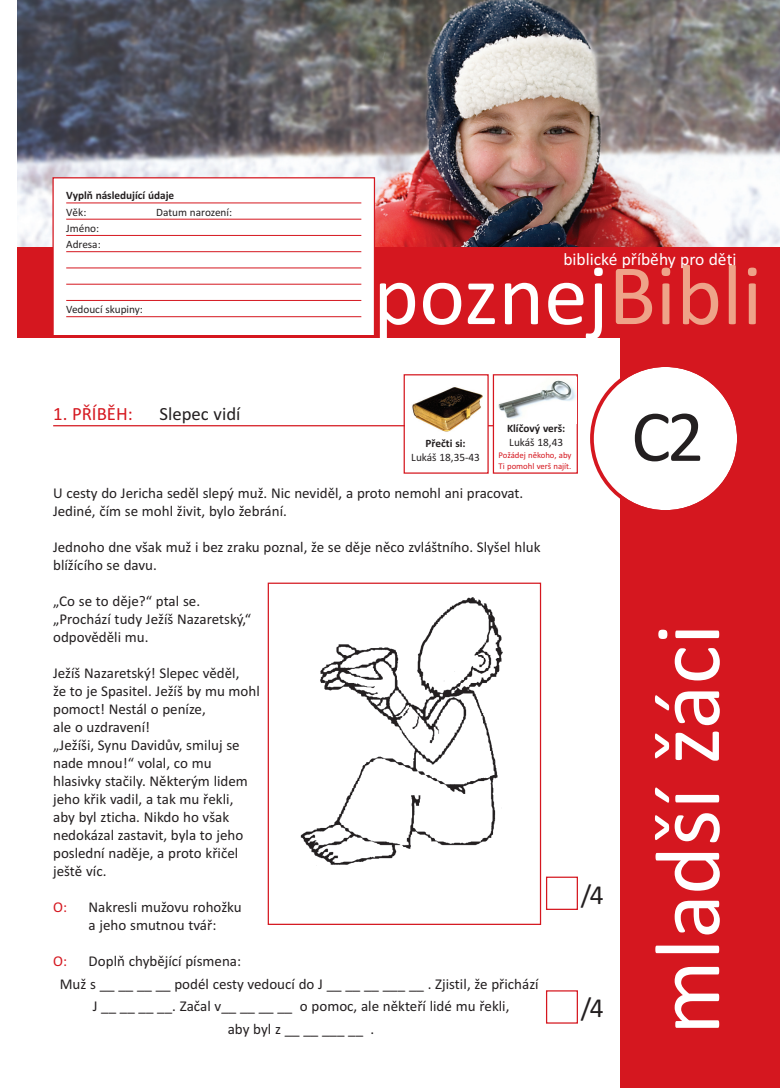
<style>
.page{position:relative;width:780px;height:1088px;background:#fff}
.page>*{position:absolute;margin:0;border:0;box-sizing:border-box;transform-origin:0 0}
.t1{font:93.5px "Calibri";color:#fff}
.t2{font:87.12px "Calibri";color:#fff}
.t3{font:73.75px "Calibri";color:#231f20}
.t4{font:27.5px "Calibri";color:#231f20}
.t5{font:18.75px "Calibri";color:#231f20}
.t6{font:18.75px "Calibri";color:#d5171f}
.t7{font:17.5px "Calibri";color:#fff}
.t8{font:15px/18px "Calibri";color:#231f20}
.t9{font:15px "Calibri";color:#d5171f}
.t10{font:11.25px/16.2px "Calibri";color:#231f20}
.t11{font:700 11.25px "Calibri";color:#231f20}
.t12{font:8.75px/10.5px "Calibri";color:#d5171f}
.s1{color:#eea389}
</style>
<div class="page">
<div style="left:620px;top:18px;width:160px;height:1070px;background:#d5171f"></div>
<div style="left:18px;top:161px;width:614px;height:176px;background:#d5171f"></div>
<img style="left:18px;top:1px;width:762px;height:245px">
<div style="left:54px;top:178px;width:320px;height:157px;background:#fff"></div>
<div style="left:52px;top:177px;width:323px;height:160px;border:1px solid #d5171f"></div>
<hr style="left:66px;top:203px;width:295px;height:1px;background:#d5171f">
<hr style="left:66px;top:219px;width:295px;height:1px;background:#d5171f">
<hr style="left:66px;top:235px;width:295px;height:1px;background:#d5171f">
<hr style="left:66px;top:251px;width:295px;height:1px;background:#d5171f">
<hr style="left:66px;top:268px;width:295px;height:1px;background:#d5171f">
<hr style="left:66px;top:284px;width:295px;height:1px;background:#d5171f">
<hr style="left:66px;top:300px;width:295px;height:1px;background:#d5171f">
<hr style="left:66px;top:316px;width:295px;height:1px;background:#d5171f">
<svg style="left:590px;top:367px;width:147px;height:143px"></svg>
<hr style="left:53px;top:425px;width:510px;height:1px;background:#d5171f">
<div style="left:405px;top:375px;width:82px;height:97px;background:#fff"></div>
<div style="left:403px;top:374px;width:85px;height:100px;border:1px solid #d5171f"></div>
<img style="left:412px;top:387px;width:70px;height:45px">
<div style="left:494px;top:375px;width:82px;height:97px;background:#fff"></div>
<div style="left:493px;top:374px;width:85px;height:100px;border:1px solid #d5171f"></div>
<img style="left:498px;top:380px;width:78px;height:39px">
<div style="left:546px;top:990px;width:32px;height:33px;border:1px solid #d5171f"></div>
<div style="left:546px;top:876px;width:32px;height:34px;border:1px solid #d5171f"></div>
<img style="left:300px;top:597px;width:203px;height:268px">
<div style="left:268px;top:582px;width:273px;height:343px;border:1px solid #d5171f"></div>
<p class="t11" style="left:66px;top:189px;width:109px">Vyplň následující údaje</p>
<p class="t10" style="left:66px;top:204px;width:22px">Věk:</p>
<p class="t10" style="left:156px;top:204px;width:77px">Datum narození:</p>
<p class="t10" style="left:66px;top:220px;width:36px">Jméno:<br>Adresa:</p>
<p class="t10" style="left:66px;top:301px;width:78px">Vedoucí skupiny:</p>
<p class="t6" style="left:53px;top:403px;width:81px">1. Příběh:</p>
<p class="t5" style="left:159px;top:403px;width:83px">Slepec vidí</p>
<p class="t7" style="left:563px;top:248px;width:175px">biblické příběhy pro děti</p>
<h2 class="t2" style="left:373px;top:243px;width:390px">poznej<span class="s1">bibli</span></h2>
<p class="t11" style="left:425px;top:436px;width:42px">Přečti si:</p>
<p class="t10" style="left:411px;top:448px;width:70px">Lukáš 18,35-43</p>
<p class="t11" style="left:507px;top:422px;width:60px">Klíčový verš:</p>
<p class="t10" style="left:509px;top:434px;width:55px">Lukáš 18,43</p>
<p class="t12" style="left:498px;top:450px;width:74px">Požádej někoho, aby<br>Ti pomohl verš najít.</p>
<h3 class="t3" style="left:631px;top:392px;width:74px">C2</h3>
<p class="t8" style="left:53px;top:484px;width:471px">U cesty do Jericha seděl slepý muž. Nic neviděl, a proto nemohl ani pracovat.<br>Jediné, čím se mohl živit, bylo žebrání.</p>
<p class="t8" style="left:53px;top:538px;width:489px">Jednoho dne však muž i bez zraku poznal, že se děje něco zvláštního. Slyšel hluk blížícího se davu.</p>
<p class="t8" style="left:53px;top:592px;width:199px">„Co se to děje?“ ptal se. „Prochází tudy Ježíš Nazaretský,“ odpověděli mu.</p>
<p class="t8" style="left:53px;top:664px;width:208px">Ježíš Nazaretský! Slepec věděl,<br>že to je Spasitel. Ježíš by mu mohl pomoct! Nestál o peníze,<br>ale o uzdravení!<br>„Ježíši, Synu Davidův, smiluj se nade mnou!“ volal, co mu hlasivky stačily. Některým lidem jeho křik vadil, a tak mu řekli,<br>aby byl zticha. Nikdo ho však nedokázal zastavit, byla to jeho poslední naděje, a proto křičel ještě víc.</p>
<p class="t9" style="left:53px;top:898px;width:15px">O:</p>
<p class="t8" style="left:89px;top:898px;width:155px">Nakresli mužovu rohožku a jeho smutnou tvář:</p>
<p class="t9" style="left:53px;top:952px;width:15px">O:</p>
<p class="t8" style="left:89px;top:952px;width:154px">Doplň chybějící písmena:</p>
<p class="t8" style="left:60px;top:974px;width:480px">Muž s __ __ __ __ podél cesty vedoucí do J __ __ __ ___ __ . Zjistil, že přichází</p>
<p class="t8" style="left:93px;top:997px;width:418px">J __ __ __ __. Začal v__ __ __ __ o pomoc, ale někteří lidé mu řekli,</p>
<p class="t8" style="left:228px;top:1019px;width:148px">aby byl z __ __ ___ __ .</p>
<h3 class="t4" style="left:580px;top:878px;width:25px">/4</h3>
<h3 class="t4" style="left:580px;top:992px;width:25px">/4</h3>
<h1 class="t1" style="left:632px;top:1035px;width:413px;rotate:-90deg">mladší žáci</h1>
</div>
